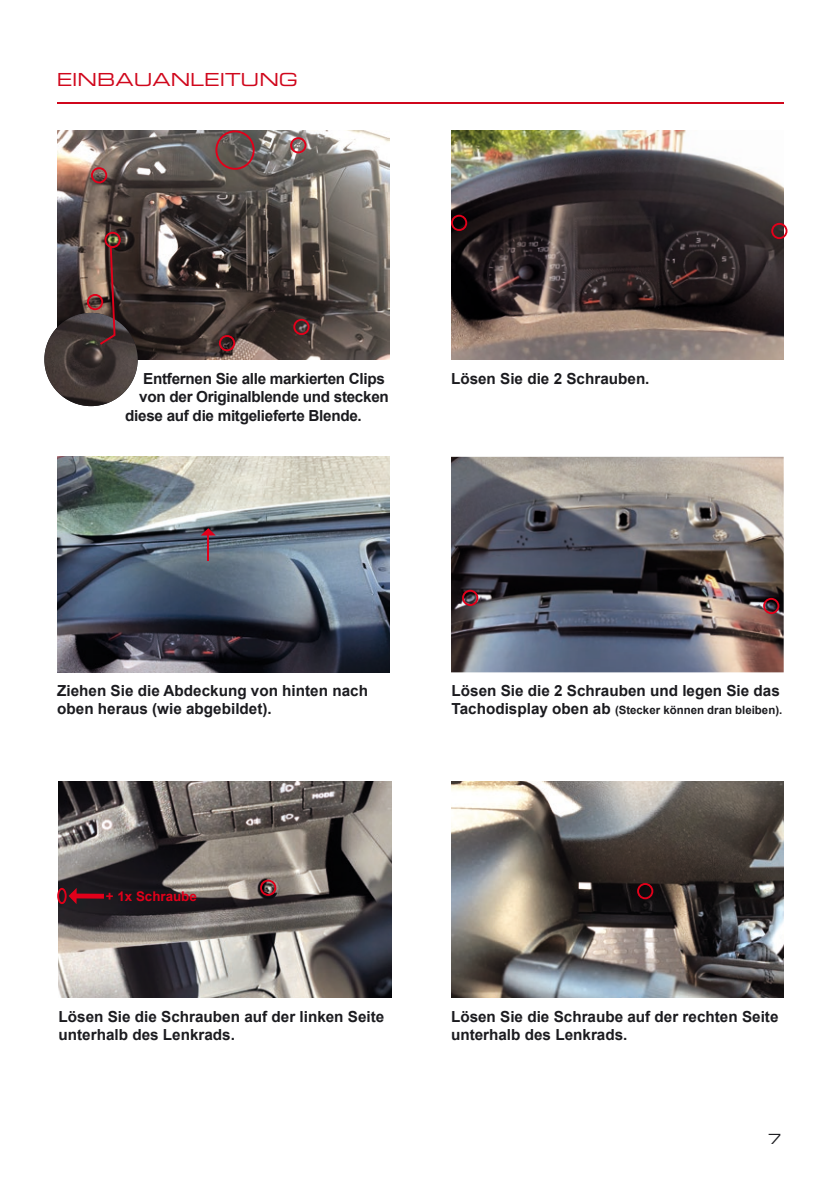
<style>
.page{position:relative;width:840px;height:1191px;background:#fff}
.page>*{position:absolute;margin:0;border:0;box-sizing:border-box;transform-origin:0 0}
.t1{font:18px "Eurostile Extended Two";color:#d0071c}
.t2{font:700 15.2px/18.4px "Arial";color:#1b1b1f}
.t3{font:700 15.2px "Arial";letter-spacing:-.02em;color:#1b1b1f}
.t4{font:14px "Eurostile Extended Two";color:#1b1b1f}
.t5{font:700 13.4px "Arial";color:#e2001a}
.t6{font:700 11.4px "Arial";color:#1b1b1f}
.s1{font-size:15.2px}
</style>
<div class="page">
<svg style="left:57px;top:102px;width:725px;height:2px"></svg>
<img style="left:57px;top:130px;width:332px;height:229px">
<img style="left:44px;top:313px;width:94px;height:93px;border-radius:47px">
<div style="left:104px;top:232px;width:17px;height:16px;border:2px solid #e2001a;border-radius:50%"></div>
<div style="left:91px;top:167px;width:16px;height:16px;border:2px solid #e2001a;border-radius:50%"></div>
<div style="left:293px;top:319px;width:16px;height:16px;border:2px solid #e2001a;border-radius:50%"></div>
<div style="left:290px;top:137px;width:16px;height:16px;border:2px solid #e2001a;border-radius:50%"></div>
<img style="left:451px;top:782px;width:332px;height:215px">
<div style="left:636px;top:883px;width:17px;height:16px;border:2px solid #e2001a;border-radius:50%"></div>
<img style="left:451px;top:130px;width:332px;height:229px">
<div style="left:451px;top:215px;width:16px;height:16px;border:2px solid #e2001a;border-radius:50%"></div>
<div style="left:770px;top:223px;width:17px;height:16px;border:2px solid #e2001a;border-radius:50%"></div>
<div style="left:219px;top:335px;width:16px;height:16px;border:2px solid #e2001a;border-radius:50%"></div>
<div style="left:87px;top:294px;width:16px;height:16px;border:2px solid #e2001a;border-radius:50%"></div>
<div style="left:215px;top:130px;width:39px;height:40px;border:2px solid #e2001a;border-radius:50%"></div>
<svg style="left:98px;top:245px;width:18px;height:101px;background:#724744"></svg>
<img style="left:57px;top:457px;width:332px;height:215px">
<hr style="left:207px;top:531px;width:2px;height:29px;background:#e2001a">
<svg style="left:201px;top:528px;width:14px;height:7px"></svg>
<img style="left:451px;top:457px;width:332px;height:215px">
<div style="left:462px;top:590px;width:16px;height:16px;border:2px solid #e2001a;border-radius:50%"></div>
<div style="left:762px;top:598px;width:17px;height:16px;border:2px solid #e2001a;border-radius:50%"></div>
<img style="left:58px;top:782px;width:333px;height:215px">
<div style="left:260px;top:879px;width:16px;height:17px;border:2px solid #e2001a;border-radius:50%"></div>
<div style="left:71px;top:893px;width:33px;height:5px;background:#e2001a"></div>
<svg style="left:69px;top:888px;width:8px;height:16px"></svg>
<div style="left:57px;top:888px;width:10px;height:16px;border:2px solid #e2001a;border-radius:50%"></div>
<p class="t1" style="left:57px;top:67px;width:243px">EINBAUANLEITUNG</p>
<p class="t3" style="left:143px;top:369px;width:243px">Entfernen Sie alle markierten Clips</p>
<p class="t3" style="left:139px;top:387px;width:251px">von der Originalblende und stecken</p>
<p class="t3" style="left:125px;top:405px;width:238px">diese auf die mitgelieferte Blende.</p>
<p class="t2" style="left:451px;top:370px;width:200px">Lösen Sie die 2 Schrauben.</p>
<p class="t2" style="left:57px;top:681px;width:312px">Ziehen Sie die Abdeckung von hinten nach oben heraus (wie abgebildet).</p>
<p class="t2" style="left:451px;top:681px;width:330px">Lösen Sie die 2 Schrauben und legen Sie das</p>
<p class="t6" style="left:451px;top:702px;width:332px"><span class="s1">Tachodisplay oben ab</span> (Stecker können dran bleiben).</p>
<p class="t5" style="left:106px;top:887px;width:92px">+ 1x Schraube</p>
<p class="t2" style="left:58px;top:1008px;width:327px">Lösen Sie die Schrauben auf der linken Seite unterhalb des Lenkrads.</p>
<p class="t2" style="left:451px;top:1008px;width:329px">Lösen Sie die Schraube auf der rechten Seite unterhalb des Lenkrads.</p>
<p class="t4" style="left:767px;top:1129px;width:15px">7</p>
</div>
